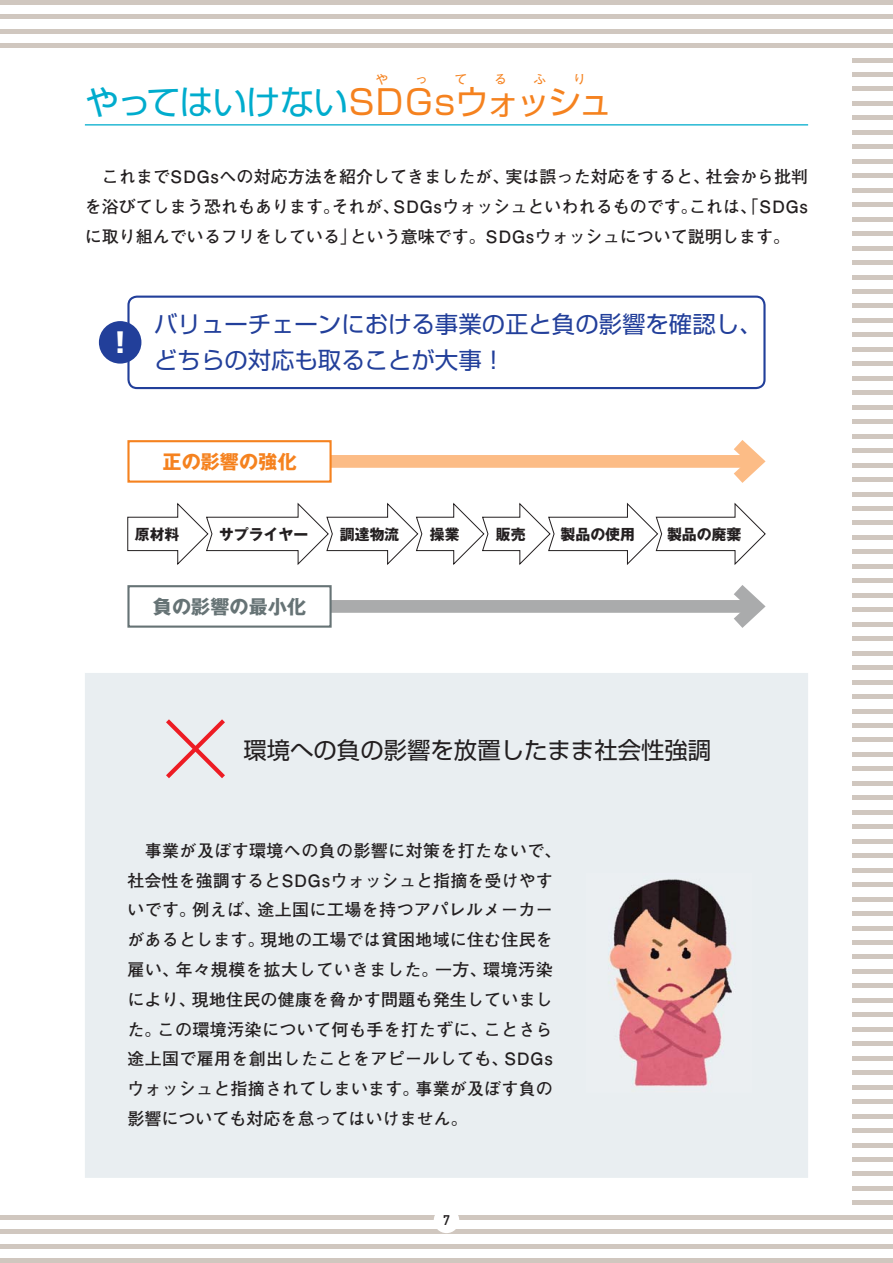
<style>
.page{position:relative;width:893px;height:1263px;background:#fff}
.page>*{position:absolute;margin:0;border:0;box-sizing:border-box;transform-origin:0 0}
.t1{font:95.7px "Shin Go Pro Ex Light 90 msp RKSJ H";color:#ed1c24}
.t2{font:34.05px "Shin Go Pro Regular 90 msp RKSJ H";letter-spacing:-.02em;color:#f5821f}
.t3{font:800 31.95px "DIN Next W1 G";color:#fff}
.t4{font:23.4px/36.2px "Shin Go Pro Regular 90 msp RKSJ H";color:#223f9a}
.t5{font:23.4px "Shin Go Pro Regular 90 msp RKSJ H";color:#231f20}
.t6{font:19.2px "Gothic MB101 Pro Bold 90 msp RKSJ H";color:#667375}
.t7{font:19.2px "Gothic MB101 Pro Bold 90 msp RKSJ H";color:#f5821f}
.t8{font:16.95px/29.7px "Futo Go B101 Pro Bold 90 msp RKSJ H";letter-spacing:.01em;color:#231f20}
.t9{font:14.85px "Gothic MB101 Pro Bold 90 msp RKSJ H";color:#231f20}
.t10{font:13.8px "DIN Mittelschrift";color:#231f20}
.t11{font:12.75px "Shin Go Pro Regular 90 msp RKSJ H";color:#f5821f}
.s1{color:#00accd}
</style>
<div class="page">
<hr style="left:0;top:0;width:892px;height:4px;background:#d0c7bf">
<hr style="left:0;top:15px;width:892px;height:4px;background:#d0c7bf">
<div style="left:0;top:43px;width:892px;height:5px;background:#d0c7bf"></div>
<div style="left:851px;top:72px;width:41px;height:5px;background:#d0c7bf"></div>
<div style="left:851px;top:101px;width:41px;height:5px;background:#d0c7bf"></div>
<hr style="left:851px;top:116px;width:41px;height:4px;background:#d0c7bf">
<div style="left:851px;top:130px;width:41px;height:5px;background:#d0c7bf"></div>
<hr style="left:851px;top:145px;width:41px;height:4px;background:#d0c7bf">
<hr style="left:851px;top:159px;width:41px;height:4px;background:#d0c7bf">
<hr style="left:851px;top:188px;width:41px;height:4px;background:#d0c7bf">
<hr style="left:851px;top:217px;width:41px;height:4px;background:#d0c7bf">
<hr style="left:851px;top:232px;width:41px;height:4px;background:#d0c7bf">
<div style="left:851px;top:260px;width:41px;height:5px;background:#d0c7bf"></div>
<div style="left:851px;top:289px;width:41px;height:5px;background:#d0c7bf"></div>
<hr style="left:851px;top:304px;width:41px;height:4px;background:#d0c7bf">
<div style="left:851px;top:318px;width:41px;height:5px;background:#d0c7bf"></div>
<hr style="left:851px;top:333px;width:41px;height:4px;background:#d0c7bf">
<div style="left:851px;top:347px;width:41px;height:5px;background:#d0c7bf"></div>
<hr style="left:851px;top:362px;width:41px;height:4px;background:#d0c7bf">
<hr style="left:851px;top:376px;width:41px;height:4px;background:#d0c7bf">
<hr style="left:851px;top:391px;width:41px;height:4px;background:#d0c7bf">
<hr style="left:851px;top:405px;width:41px;height:4px;background:#d0c7bf">
<hr style="left:851px;top:434px;width:41px;height:4px;background:#d0c7bf">
<hr style="left:851px;top:449px;width:41px;height:4px;background:#d0c7bf">
<hr style="left:851px;top:463px;width:41px;height:4px;background:#d0c7bf">
<hr style="left:851px;top:492px;width:41px;height:4px;background:#d0c7bf">
<div style="left:851px;top:506px;width:41px;height:5px;background:#d0c7bf"></div>
<hr style="left:851px;top:521px;width:41px;height:4px;background:#d0c7bf">
<div style="left:851px;top:535px;width:41px;height:5px;background:#d0c7bf"></div>
<hr style="left:851px;top:550px;width:41px;height:4px;background:#d0c7bf">
<hr style="left:851px;top:579px;width:41px;height:4px;background:#d0c7bf">
<hr style="left:851px;top:593px;width:41px;height:4px;background:#d0c7bf">
<hr style="left:851px;top:608px;width:41px;height:4px;background:#d0c7bf">
<hr style="left:851px;top:622px;width:41px;height:4px;background:#d0c7bf">
<hr style="left:851px;top:637px;width:41px;height:4px;background:#d0c7bf">
<hr style="left:851px;top:651px;width:41px;height:4px;background:#d0c7bf">
<hr style="left:851px;top:666px;width:41px;height:4px;background:#d0c7bf">
<hr style="left:851px;top:680px;width:41px;height:4px;background:#d0c7bf">
<hr style="left:851px;top:709px;width:41px;height:4px;background:#d0c7bf">
<div style="left:851px;top:723px;width:41px;height:5px;background:#d0c7bf"></div>
<hr style="left:851px;top:738px;width:41px;height:4px;background:#d0c7bf">
<div style="left:851px;top:752px;width:41px;height:5px;background:#d0c7bf"></div>
<div style="left:851px;top:781px;width:41px;height:5px;background:#d0c7bf"></div>
<hr style="left:851px;top:796px;width:41px;height:4px;background:#d0c7bf">
<hr style="left:851px;top:810px;width:41px;height:4px;background:#d0c7bf">
<hr style="left:851px;top:825px;width:41px;height:4px;background:#d0c7bf">
<hr style="left:851px;top:839px;width:41px;height:4px;background:#d0c7bf">
<hr style="left:851px;top:868px;width:41px;height:4px;background:#d0c7bf">
<hr style="left:851px;top:897px;width:41px;height:4px;background:#d0c7bf">
<div style="left:851px;top:911px;width:41px;height:5px;background:#d0c7bf"></div>
<hr style="left:851px;top:926px;width:41px;height:4px;background:#d0c7bf">
<div style="left:851px;top:940px;width:41px;height:5px;background:#d0c7bf"></div>
<hr style="left:851px;top:955px;width:41px;height:4px;background:#d0c7bf">
<div style="left:851px;top:969px;width:41px;height:5px;background:#d0c7bf"></div>
<hr style="left:851px;top:984px;width:41px;height:4px;background:#d0c7bf">
<hr style="left:851px;top:1013px;width:41px;height:4px;background:#d0c7bf">
<hr style="left:851px;top:1027px;width:41px;height:4px;background:#d0c7bf">
<hr style="left:851px;top:1056px;width:41px;height:4px;background:#d0c7bf">
<hr style="left:851px;top:1071px;width:41px;height:4px;background:#d0c7bf">
<hr style="left:851px;top:1085px;width:41px;height:4px;background:#d0c7bf">
<hr style="left:851px;top:1114px;width:41px;height:4px;background:#d0c7bf">
<div style="left:851px;top:1128px;width:41px;height:5px;background:#d0c7bf"></div>
<div style="left:0;top:1215px;width:892px;height:5px;background:#d0c7bf"></div>
<hr style="left:0;top:1259px;width:892px;height:4px;background:#d0c7bf">
<hr style="left:0;top:29px;width:892px;height:4px;background:#d0c7bf">
<hr style="left:851px;top:275px;width:41px;height:4px;background:#d0c7bf">
<hr style="left:851px;top:203px;width:41px;height:4px;background:#d0c7bf">
<div style="left:851px;top:477px;width:41px;height:5px;background:#d0c7bf"></div>
<div style="left:851px;top:694px;width:41px;height:5px;background:#d0c7bf"></div>
<hr style="left:851px;top:883px;width:41px;height:4px;background:#d0c7bf">
<div style="left:851px;top:998px;width:41px;height:5px;background:#d0c7bf"></div>
<hr style="left:851px;top:1100px;width:41px;height:4px;background:#d0c7bf">
<hr style="left:851px;top:1201px;width:41px;height:4px;background:#d0c7bf">
<hr style="left:0;top:1244px;width:892px;height:4px;background:#d0c7bf">
<hr style="left:851px;top:1042px;width:41px;height:4px;background:#d0c7bf">
<hr style="left:851px;top:767px;width:41px;height:4px;background:#d0c7bf">
<div style="left:851px;top:564px;width:41px;height:5px;background:#d0c7bf"></div>
<hr style="left:851px;top:420px;width:41px;height:4px;background:#d0c7bf">
<hr style="left:851px;top:246px;width:41px;height:4px;background:#d0c7bf">
<hr style="left:851px;top:174px;width:41px;height:4px;background:#d0c7bf">
<hr style="left:851px;top:87px;width:41px;height:4px;background:#d0c7bf">
<hr style="left:851px;top:58px;width:41px;height:4px;background:#d0c7bf">
<hr style="left:0;top:1230px;width:892px;height:4px;background:#d0c7bf">
<hr style="left:851px;top:854px;width:41px;height:4px;background:#d0c7bf">
<hr style="left:851px;top:1143px;width:41px;height:4px;background:#d0c7bf">
<div style="left:851px;top:1157px;width:41px;height:5px;background:#d0c7bf"></div>
<hr style="left:851px;top:1172px;width:41px;height:4px;background:#d0c7bf">
<div style="left:851px;top:1186px;width:41px;height:5px;background:#d0c7bf"></div>
<div style="left:85px;top:673px;width:723px;height:505px;background:#e9eef1"></div>
<img style="left:586px;top:874px;width:166px;height:219px">
<div style="left:127px;top:296px;width:638px;height:93px;border:2px solid #223f9a;border-radius:9px"></div>
<div style="left:320px;top:455px;width:436px;height:13px;background:#fcbc86"></div>
<svg style="left:720px;top:440px;width:46px;height:43px"></svg>
<hr style="left:85px;top:124px;width:723px;height:2px;background:#00accd">
<div style="left:99px;top:321px;width:42px;height:43px;background:#223f9a;border-radius:50%"></div>
<div style="left:128px;top:441px;width:202px;height:41px;background:#fff"></div>
<div style="left:127px;top:440px;width:204px;height:43px;border:2px solid #f5821f"></div>
<svg style="left:127px;top:503px;width:639px;height:62px"></svg>
<div style="left:320px;top:600px;width:436px;height:13px;background:#aaabac"></div>
<svg style="left:720px;top:585px;width:46px;height:43px"></svg>
<div style="left:128px;top:586px;width:202px;height:41px;background:#fff"></div>
<div style="left:127px;top:585px;width:204px;height:43px;border:2px solid #667375"></div>
<div style="left:434px;top:1208px;width:25px;height:25px;background:#fff;border-radius:50%"></div>
<p class="t11" style="left:375px;top:74px;width:14px">や</p>
<p class="t11" style="left:415px;top:74px;width:14px">っ</p>
<p class="t11" style="left:454px;top:74px;width:14px">て</p>
<p class="t11" style="left:494px;top:74px;width:14px">る</p>
<p class="t11" style="left:533px;top:74px;width:14px">ふ</p>
<p class="t11" style="left:573px;top:74px;width:14px">り</p>
<h2 class="t2" style="left:85px;top:89px;width:529px"><span class="s1">やってはいけない</span>SDGsウォッシュ</h2>
<p class="t8" style="left:85px;top:164px;width:725px;text-align:justify">　これまでSDGsへの対応方法を紹介してきましたが、実は誤った対応をすると、社会から批判を浴びてしまう恐れもあります。それが、SDGsウォッシュといわれるものです。これは、「SDGsに取り組んでいるフリをしている」という意味です。SDGsウォッシュについて説明します。</p>
<h3 class="t3" style="left:115px;top:323px;width:12px">!</h3>
<h3 class="t4" style="left:154px;top:309px;width:610px">バリューチェーンにおける事業の正と負の影響を確認し、どちらの対応も取ることが大事！</h3>
<p class="t7" style="left:162px;top:454px;width:135px">正の影響の強化</p>
<p class="t9" style="left:135px;top:528px;width:46px">原材料</p>
<p class="t9" style="left:219px;top:528px;width:91px">サプライヤー</p>
<p class="t9" style="left:340px;top:528px;width:61px">調達物流</p>
<p class="t9" style="left:430px;top:528px;width:31px">操業</p>
<p class="t9" style="left:496px;top:528px;width:31px">販売</p>
<p class="t9" style="left:560px;top:528px;width:76px">製品の使用</p>
<p class="t9" style="left:667px;top:528px;width:76px">製品の廃棄</p>
<p class="t6" style="left:153px;top:599px;width:155px">負の影響の最小化</p>
<h1 class="t1" style="left:148px;top:715px;width:97px">×</h1>
<h3 class="t5" style="left:243px;top:741px;width:469px">環境への負の影響を放置したまま社会性強調</h3>
<p class="t8" style="left:127px;top:838px;width:435px">　事業が及ぼす環境への負の影響に対策を打たないで、社会性を強調するとSDGsウォッシュと指摘を受けやすいです。例えば、途上国に工場を持つアパレルメーカーがあるとします。現地の工場では貧困地域に住む住民を雇い、年々規模を拡大していきました。一方、環境汚染により、現地住民の健康を脅かす問題も発生していました。この環境汚染について何も手を打たずに、ことさら途上国で雇用を創出したことをアピールしても、SDGsウォッシュと指摘されてしまいます。事業が及ぼす負の影響についても対応を怠ってはいけません。</p>
<p class="t10" style="left:443px;top:1215px;width:8px">7</p>
</div>
